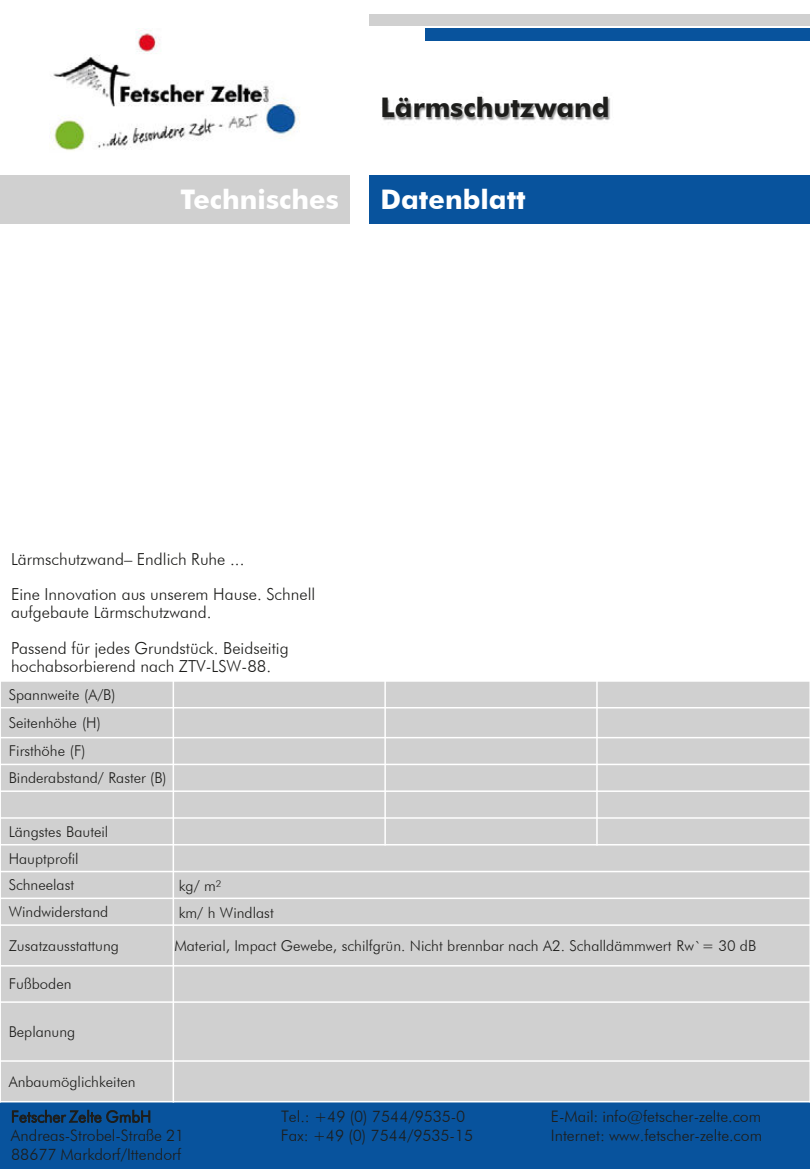
<style>
.page{position:relative;width:810px;height:1170px;background:#fff}
.page>*{position:absolute;margin:0;border:0;box-sizing:border-box;transform-origin:0 0}
.t1{font:700 27px "Futura BT";color:#fff}
.t2{font:700 27px "Futura BT";color:#1d1d1b}
.t3{font:300 16.5px/35.7px "Futura BT";color:#1d1d1b}
.t4{font:300 15.9px/18.9px "Futura BT";color:#1d1d1b}
.t5{font:300 15px/28.3px "Futura BT";color:#1d1d1b}
</style>
<div class="page">
<div style="left:370px;top:175px;width:440px;height:49px;background:#08539d"></div>
<div style="left:0;top:175px;width:350px;height:49px;background:#d0d0d0"></div>
<div style="left:425px;top:28px;width:385px;height:13px;background:#08539d"></div>
<div style="left:370px;top:15px;width:440px;height:11px;background:#d0d0d0"></div>
<img style="left:382px;top:97px;width:228px;height:25px">
<div style="left:0;top:1102px;width:270px;height:67px;background:#08539d"></div>
<div style="left:270px;top:1102px;width:270px;height:67px;background:#08539d"></div>
<div style="left:540px;top:1102px;width:270px;height:67px;background:#08539d"></div>
<svg style="left:12px;top:1110px;width:138px;height:13px"></svg>
<img style="left:50px;top:28px;width:250px;height:123px">
<div style="left:0;top:681px;width:173px;height:27px;background:#d0d0d0"></div>
<div style="left:173px;top:681px;width:212px;height:27px;background:#d0d0d0"></div>
<div style="left:385px;top:681px;width:212px;height:27px;background:#d0d0d0"></div>
<div style="left:597px;top:681px;width:213px;height:27px;background:#d0d0d0"></div>
<div style="left:0;top:708px;width:173px;height:30px;background:#d0d0d0"></div>
<div style="left:173px;top:708px;width:212px;height:30px;background:#d0d0d0"></div>
<div style="left:385px;top:708px;width:212px;height:30px;background:#d0d0d0"></div>
<div style="left:597px;top:708px;width:213px;height:30px;background:#d0d0d0"></div>
<div style="left:0;top:738px;width:173px;height:26px;background:#d0d0d0"></div>
<div style="left:173px;top:738px;width:212px;height:26px;background:#d0d0d0"></div>
<div style="left:385px;top:738px;width:212px;height:26px;background:#d0d0d0"></div>
<div style="left:597px;top:738px;width:213px;height:26px;background:#d0d0d0"></div>
<div style="left:0;top:764px;width:173px;height:27px;background:#d0d0d0"></div>
<div style="left:173px;top:764px;width:212px;height:27px;background:#d0d0d0"></div>
<div style="left:385px;top:764px;width:212px;height:27px;background:#d0d0d0"></div>
<div style="left:597px;top:764px;width:213px;height:27px;background:#d0d0d0"></div>
<div style="left:0;top:791px;width:173px;height:27px;background:#d0d0d0"></div>
<div style="left:173px;top:791px;width:212px;height:27px;background:#d0d0d0"></div>
<div style="left:385px;top:791px;width:212px;height:27px;background:#d0d0d0"></div>
<div style="left:597px;top:791px;width:213px;height:27px;background:#d0d0d0"></div>
<div style="left:0;top:818px;width:173px;height:27px;background:#d0d0d0"></div>
<div style="left:173px;top:818px;width:212px;height:27px;background:#d0d0d0"></div>
<div style="left:385px;top:818px;width:212px;height:27px;background:#d0d0d0"></div>
<div style="left:597px;top:818px;width:213px;height:27px;background:#d0d0d0"></div>
<div style="left:0;top:845px;width:173px;height:27px;background:#d0d0d0"></div>
<div style="left:173px;top:845px;width:637px;height:27px;background:#d0d0d0"></div>
<div style="left:0;top:872px;width:173px;height:26px;background:#d0d0d0"></div>
<div style="left:173px;top:872px;width:637px;height:26px;background:#d0d0d0"></div>
<div style="left:0;top:898px;width:173px;height:27px;background:#d0d0d0"></div>
<div style="left:173px;top:898px;width:637px;height:27px;background:#d0d0d0"></div>
<div style="left:0;top:925px;width:173px;height:41px;background:#d0d0d0"></div>
<div style="left:173px;top:925px;width:637px;height:41px;background:#d0d0d0"></div>
<div style="left:0;top:966px;width:173px;height:36px;background:#d0d0d0"></div>
<div style="left:173px;top:966px;width:637px;height:36px;background:#d0d0d0"></div>
<div style="left:0;top:1002px;width:173px;height:59px;background:#d0d0d0"></div>
<div style="left:173px;top:1002px;width:637px;height:59px;background:#d0d0d0"></div>
<div style="left:0;top:1061px;width:173px;height:41px;background:#d0d0d0"></div>
<div style="left:173px;top:1061px;width:637px;height:41px;background:#d0d0d0"></div>
<hr style="left:173px;top:680px;width:1px;height:422px;background:#fff">
<hr style="left:384px;top:680px;width:2px;height:166px;background:#fff">
<hr style="left:596px;top:680px;width:2px;height:166px;background:#fff">
<hr style="left:0;top:707px;width:810px;height:2px;background:#fff">
<hr style="left:0;top:737px;width:810px;height:1px;background:#fff">
<hr style="left:0;top:764px;width:810px;height:1px;background:#fff">
<hr style="left:0;top:790px;width:810px;height:2px;background:#fff">
<hr style="left:0;top:817px;width:810px;height:2px;background:#fff">
<hr style="left:0;top:844px;width:810px;height:2px;background:#fff">
<hr style="left:0;top:871px;width:810px;height:1px;background:#fff">
<hr style="left:0;top:898px;width:810px;height:1px;background:#fff">
<hr style="left:0;top:924px;width:810px;height:2px;background:#fff">
<hr style="left:0;top:965px;width:810px;height:2px;background:#fff">
<hr style="left:0;top:1001px;width:810px;height:2px;background:#fff">
<hr style="left:0;top:1060px;width:810px;height:2px;background:#fff">
<hr style="left:0;top:680px;width:1px;height:422px;background:#fff">
<hr style="left:809px;top:680px;width:1px;height:422px;background:#fff">
<hr style="left:0;top:680px;width:810px;height:2px;background:#fff">
<hr style="left:0;top:1101px;width:810px;height:1px;background:#fff">
<h1 class="t2" style="left:380px;top:97px;width:231px">Lärmschutzwand</h1>
<h1 class="t1" style="left:181px;top:189px;width:160px">Technisches</h1>
<h1 class="t1" style="left:380px;top:189px;width:147px">Datenblatt</h1>
<p class="t3" style="left:11px;top:542px;width:306px">Lärmschutzwand– Endlich Ruhe ...<br>Eine Innovation aus unserem Hause. Schnell</p>
<p class="t3" style="left:11px;top:596px;width:279px">aufgebaute Lärmschutzwand.<br>Passend für jedes Grundstück. Beidseitig</p>
<p class="t3" style="left:11px;top:649px;width:262px">hochabsorbierend nach ZTV-LSW-88.</p>
<p class="t5" style="left:9px;top:681px;width:108px">Spannweite (A/B)<br>Seitenhöhe (H)<br>Firsthöhe (F)</p>
<p class="t5" style="left:9px;top:765px;width:160px">Binderabstand/ Raster (B)</p>
<p class="t5" style="left:9px;top:819px;width:101px;line-height:26.8px">Längstes Bauteil<br>Hauptprofil<br>Schneelast</p>
<p class="t5" style="left:179px;top:873px;width:44px">kg/ m²</p>
<p class="t5" style="left:9px;top:899px;width:101px">Windwiderstand</p>
<p class="t5" style="left:179px;top:899px;width:96px">km/ h Windlast</p>
<p class="t5" style="left:9px;top:933px;width:112px">Zusatzausstattung</p>
<p class="t5" style="left:174px;top:933px;width:583px">Material, Impact Gewebe, schilfgrün. Nicht brennbar nach A2. Schalldämmwert Rw`= 30 dB</p>
<p class="t5" style="left:9px;top:971px;width:64px">Fußboden</p>
<p class="t5" style="left:9px;top:1019px;width:68px">Beplanung</p>
<p class="t5" style="left:9px;top:1069px;width:128px">Anbaumöglichkeiten</p>
<p class="t4" style="left:11px;top:1127px;width:175px">Andreas-Strobel-Straße 21<br>88677 Markdorf/Ittendorf</p>
<p class="t4" style="left:281px;top:1108px;width:194px">Tel.: +49 (0) 7544/9535-0<br>Fax: +49 (0) 7544/9535-15</p>
<p class="t4" style="left:551px;top:1108px;width:213px">E-Mail: info@fetscher-zelte.com<br>Internet: www.fetscher-zelte.com</p>
</div>
